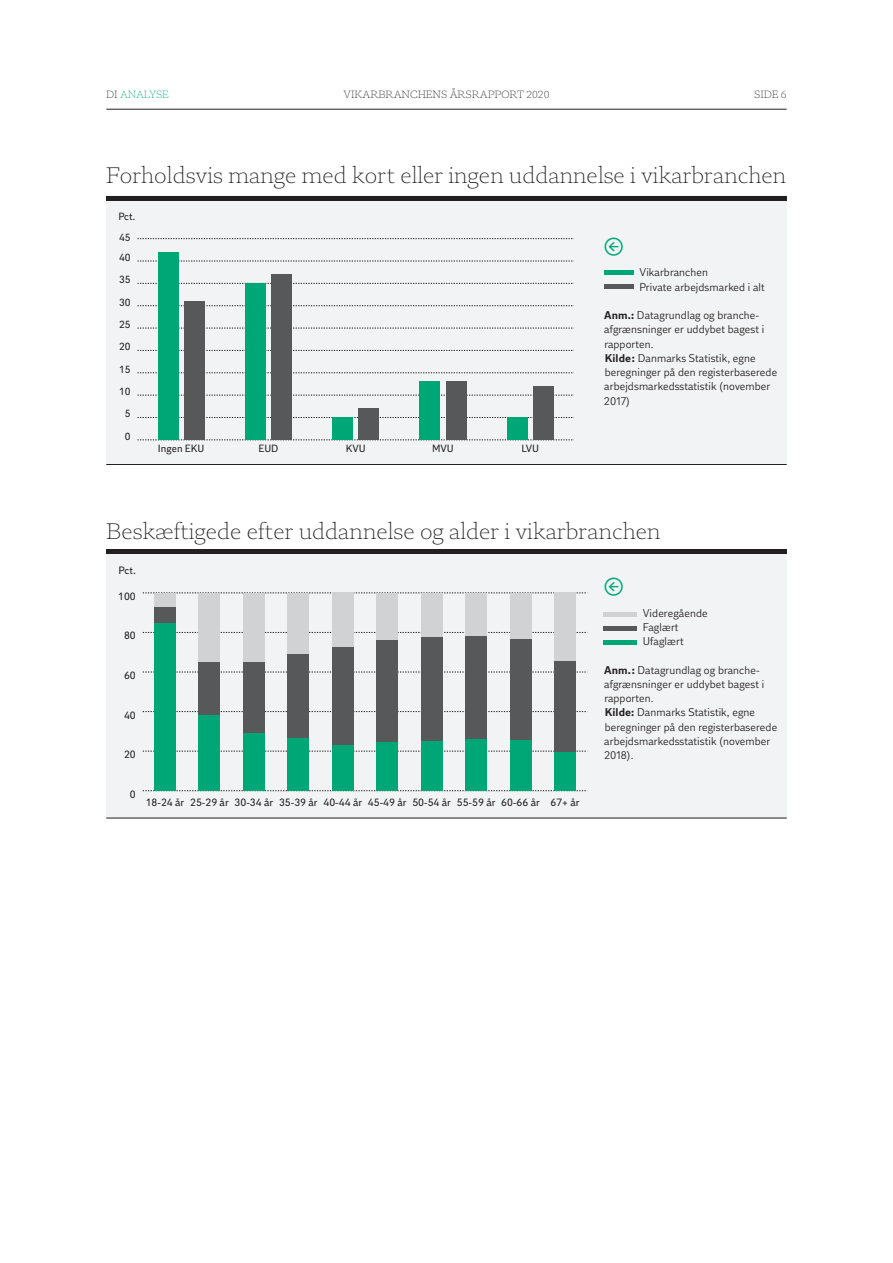
<style>
.page{position:relative;width:893px;height:1263px;background:#fff}
.page>*{position:absolute;margin:0;border:0;box-sizing:border-box;transform-origin:0 0}
.t1{font:300 22.5px "DI Serif";letter-spacing:.01em;color:#231f20}
.t2{font:21px "DI Stuff";color:#00a776}
.t3{font:11.25px/14.2px "DI Sans";letter-spacing:.01em;color:#231f20}
.t4{font:10.65px "DI Sans";color:#231f20}
.t5{font:10.5px "DI Sans";color:#231f20}
.t6{font:300 10.5px "DI Serif";color:#231f20}
.t7{font:300 10.5px "DI Serif";color:#00a776}
.s1{color:#231f20}
.s2{font-weight:700}
</style>
<div class="page">
<hr style="left:106px;top:109px;width:681px;height:1px;background:#231f20">
<div style="left:106px;top:549px;width:681px;height:269px;background:#f2f3f4"></div>
<div style="left:106px;top:549px;width:681px;height:5px;background:#231f20"></div>
<hr style="left:106px;top:818px;width:681px;height:1px;background:#231f20">
<svg style="left:143px;top:790px;width:443px;height:1px"></svg>
<svg style="left:143px;top:751px;width:443px;height:1px"></svg>
<svg style="left:143px;top:711px;width:443px;height:1px"></svg>
<svg style="left:143px;top:672px;width:443px;height:1px"></svg>
<svg style="left:143px;top:632px;width:443px;height:1px"></svg>
<svg style="left:143px;top:593px;width:443px;height:1px"></svg>
<div style="left:154px;top:593px;width:22px;height:14px;background:#d1d2d4"></div>
<div style="left:199px;top:593px;width:21px;height:69px;background:#d1d2d4"></div>
<div style="left:243px;top:593px;width:22px;height:69px;background:#d1d2d4"></div>
<div style="left:288px;top:593px;width:21px;height:61px;background:#d1d2d4"></div>
<div style="left:332px;top:593px;width:21px;height:54px;background:#d1d2d4"></div>
<div style="left:377px;top:593px;width:21px;height:48px;background:#d1d2d4"></div>
<div style="left:421px;top:593px;width:21px;height:44px;background:#d1d2d4"></div>
<div style="left:465px;top:593px;width:22px;height:44px;background:#d1d2d4"></div>
<div style="left:510px;top:593px;width:21px;height:46px;background:#d1d2d4"></div>
<div style="left:554px;top:593px;width:22px;height:68px;background:#d1d2d4"></div>
<div style="left:154px;top:607px;width:22px;height:16px;background:#57585a"></div>
<div style="left:199px;top:662px;width:21px;height:53px;background:#57585a"></div>
<div style="left:243px;top:662px;width:22px;height:71px;background:#57585a"></div>
<div style="left:288px;top:654px;width:21px;height:84px;background:#57585a"></div>
<div style="left:332px;top:647px;width:21px;height:98px;background:#57585a"></div>
<div style="left:377px;top:641px;width:21px;height:101px;background:#57585a"></div>
<div style="left:421px;top:637px;width:21px;height:105px;background:#57585a"></div>
<div style="left:465px;top:637px;width:22px;height:102px;background:#57585a"></div>
<div style="left:510px;top:639px;width:21px;height:101px;background:#57585a"></div>
<div style="left:554px;top:661px;width:22px;height:91px;background:#57585a"></div>
<div style="left:154px;top:623px;width:22px;height:168px;background:#00a776"></div>
<div style="left:199px;top:715px;width:21px;height:76px;background:#00a776"></div>
<div style="left:243px;top:733px;width:22px;height:58px;background:#00a776"></div>
<div style="left:288px;top:738px;width:21px;height:53px;background:#00a776"></div>
<div style="left:332px;top:745px;width:21px;height:46px;background:#00a776"></div>
<div style="left:377px;top:742px;width:21px;height:49px;background:#00a776"></div>
<div style="left:421px;top:742px;width:21px;height:49px;background:#00a776"></div>
<div style="left:465px;top:739px;width:22px;height:52px;background:#00a776"></div>
<div style="left:510px;top:740px;width:21px;height:51px;background:#00a776"></div>
<div style="left:554px;top:752px;width:22px;height:39px;background:#00a776"></div>
<div style="left:604px;top:612px;width:33px;height:5px;background:#d1d2d4"></div>
<div style="left:604px;top:626px;width:33px;height:5px;background:#57585a"></div>
<div style="left:604px;top:640px;width:33px;height:5px;background:#00a776"></div>
<div style="left:106px;top:196px;width:681px;height:269px;background:#f2f3f4"></div>
<hr style="left:106px;top:196px;width:681px;height:4px;background:#231f20">
<hr style="left:106px;top:464px;width:681px;height:1px;background:#231f20">
<svg style="left:137px;top:440px;width:437px;height:1px"></svg>
<svg style="left:137px;top:417px;width:437px;height:1px"></svg>
<svg style="left:137px;top:395px;width:437px;height:1px"></svg>
<svg style="left:137px;top:372px;width:437px;height:1px"></svg>
<svg style="left:137px;top:350px;width:437px;height:1px"></svg>
<svg style="left:137px;top:328px;width:437px;height:1px"></svg>
<svg style="left:137px;top:305px;width:437px;height:1px"></svg>
<svg style="left:137px;top:283px;width:437px;height:1px"></svg>
<svg style="left:137px;top:261px;width:437px;height:1px"></svg>
<svg style="left:137px;top:238px;width:437px;height:1px"></svg>
<div style="left:184px;top:301px;width:21px;height:139px;background:#57585a"></div>
<div style="left:271px;top:274px;width:21px;height:166px;background:#57585a"></div>
<div style="left:358px;top:408px;width:21px;height:32px;background:#57585a"></div>
<div style="left:446px;top:382px;width:21px;height:58px;background:#57585a"></div>
<div style="left:533px;top:386px;width:21px;height:54px;background:#57585a"></div>
<div style="left:158px;top:252px;width:21px;height:188px;background:#00a776"></div>
<div style="left:245px;top:283px;width:21px;height:157px;background:#00a776"></div>
<div style="left:332px;top:417px;width:21px;height:23px;background:#00a776"></div>
<div style="left:419px;top:382px;width:21px;height:58px;background:#00a776"></div>
<div style="left:507px;top:417px;width:21px;height:23px;background:#00a776"></div>
<hr style="left:604px;top:271px;width:30px;height:4px;background:#00a776">
<hr style="left:604px;top:285px;width:30px;height:4px;background:#57585a">
<p class="t7" style="left:106px;top:88px;width:64px"><span class="s1">DI</span> ANALYSE</p>
<p class="t6" style="left:343px;top:88px;width:207px">VIKARBRANCHENS ÅRSRAPPORT 2020</p>
<p class="t6" style="left:754px;top:88px;width:34px">SIDE 6</p>
<h1 class="t1" style="left:106px;top:161px;width:681px">Forholdsvis mange med kort eller ingen uddannelse i vikarbranchen</h1>
<p class="t5" style="left:118px;top:211px;width:19px">Pct.</p>
<p class="t5" style="left:119px;top:232px;width:13px">45</p>
<p class="t5" style="left:119px;top:251px;width:13px">40</p>
<p class="t5" style="left:119px;top:274px;width:13px">35</p>
<p class="t5" style="left:119px;top:296px;width:13px">30</p>
<p class="t5" style="left:119px;top:318px;width:13px">25</p>
<p class="t5" style="left:119px;top:341px;width:13px">20</p>
<p class="t5" style="left:119px;top:363px;width:13px">15</p>
<p class="t5" style="left:119px;top:385px;width:13px">10</p>
<p class="t5" style="left:125px;top:408px;width:7px">5</p>
<p class="t5" style="left:125px;top:430px;width:7px">0</p>
<p class="t5" style="left:158px;top:442px;width:48px">Ingen EKU</p>
<p class="t5" style="left:258px;top:442px;width:22px">EUD</p>
<p class="t5" style="left:346px;top:442px;width:21px">KVU</p>
<p class="t5" style="left:432px;top:442px;width:23px">MVU</p>
<p class="t5" style="left:521px;top:442px;width:19px">LVU</p>
<h2 class="t2" style="left:604px;top:232px;width:22px">&lt;</h2>
<p class="t3" style="left:639px;top:265px;width:127px">Vikarbranchen<br>Private arbejdsmarked i alt</p>
<p class="t3" style="left:604px;top:308px;width:174px"><span class="s2">Anm.:</span> Datagrundlag og branche&shy;afgrænsninger er uddybet bagest i rapporten.<br><span class="s2">Kilde:</span> Danmarks Statistik, egne beregninger på den registerbaserede arbejdsmarkedsstatistik (november<br>2017)</p>
<h1 class="t1" style="left:106px;top:518px;width:556px">Beskæftigede efter uddannelse og alder i vikarbranchen</h1>
<p class="t4" style="left:119px;top:564px;width:19px">Pct.</p>
<p class="t4" style="left:118px;top:590px;width:19px">100</p>
<p class="t4" style="left:124px;top:630px;width:13px">80</p>
<p class="t4" style="left:124px;top:669px;width:13px">60</p>
<p class="t4" style="left:124px;top:709px;width:13px">40</p>
<p class="t4" style="left:124px;top:748px;width:13px">20</p>
<p class="t4" style="left:130px;top:788px;width:7px">0</p>
<p class="t4" style="left:146px;top:796px;width:435px">18-24 år 25-29 år 30-34 år 35-39 år 40-44 år 45-49 år 50-54 år 55-59 år 60-66 år 67+ år</p>
<h2 class="t2" style="left:604px;top:573px;width:22px">&lt;</h2>
<p class="t3" style="left:643px;top:606px;width:66px">Videregående<br>Faglært<br>Ufaglært</p>
<p class="t3" style="left:604px;top:663px;width:174px"><span class="s2">Anm.:</span> Datagrundlag og branche&shy;afgrænsninger er uddybet bagest i rapporten.<br><span class="s2">Kilde:</span> Danmarks Statistik, egne beregninger på den registerbaserede arbejdsmarkedsstatistik (november<br>2018).</p>
</div>
